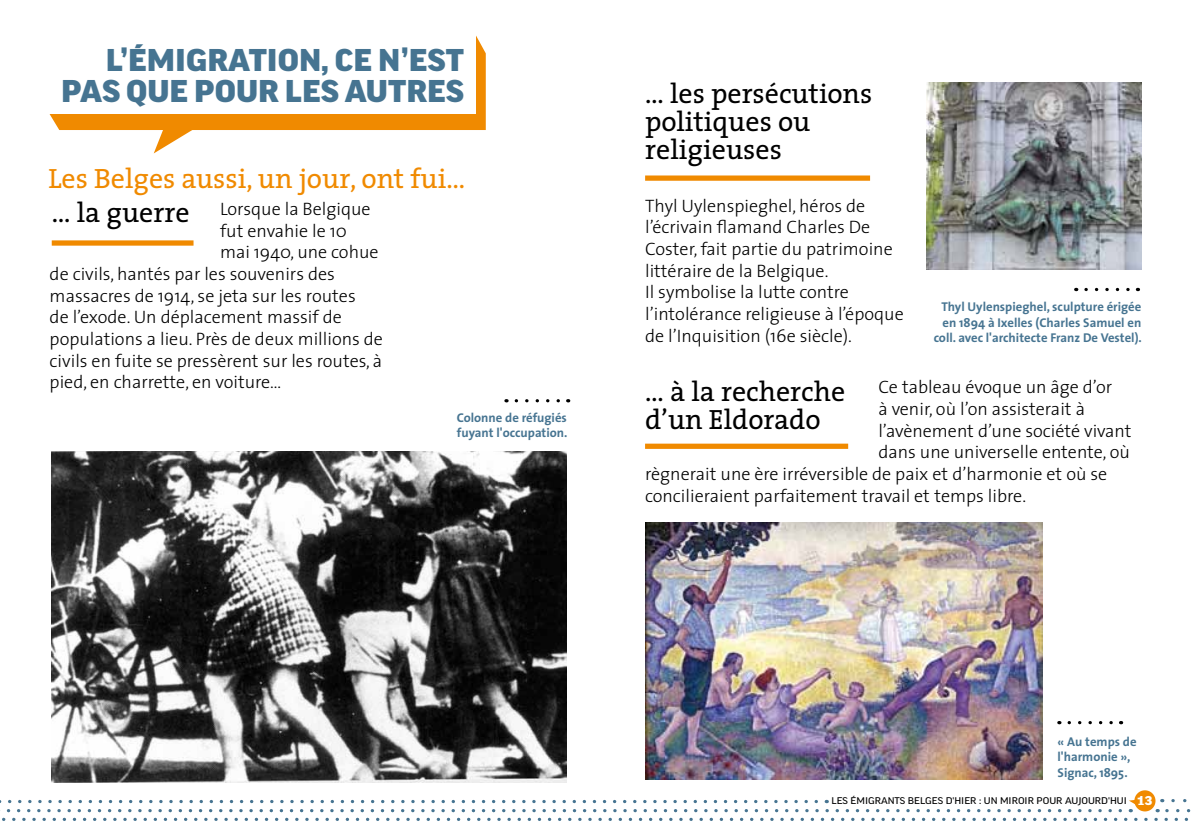
<style>
.page{position:relative;width:1191px;height:829px;background:#fff}
.page>*{position:absolute;margin:0;border:0;box-sizing:border-box;transform-origin:0 0}
.t1{font:900 expanded 30.45px/31px "Good OT";color:#467491;text-align:right}
.t2{font:28px/28px "The Serif";color:#000}
.t3{font:28px "The Serif";color:#f08a00}
.t4{font:300 18.03px/21.7px "The Sans";color:#000}
.t5{font:700 12.78px/15.4px "The Sans";color:#467491}
.t6{font:expanded 9.28px "Good OT";color:#000}
.s1{font-weight:900;font-size:12.42px;color:#fff}
</style>
<div class="page">
<div style="left:52px;top:240px;width:141px;height:5px;background:#f08a00"></div>
<div style="left:645px;top:175px;width:225px;height:6px;background:#f08a00"></div>
<div style="left:645px;top:443px;width:203px;height:6px;background:#f08a00"></div>
<img style="left:926px;top:82px;width:215px;height:187px">
<img style="left:645px;top:523px;width:397px;height:256px">
<img style="left:52px;top:452px;width:515px;height:330px">
<div style="left:1134px;top:790px;width:21px;height:21px;background:#f08a00;border-radius:50%"></div>
<svg style="left:0;top:798px;width:1191px;height:22px"></svg>
<svg style="left:50px;top:35px;width:436px;height:95px;background:#f19314"></svg>
<svg style="left:154px;top:121px;width:51px;height:32px"></svg>
<div style="left:50px;top:36px;width:426px;height:78px;background:#fff"></div>
<svg style="left:516px;top:399px;width:44px;height:3px"></svg>
<svg style="left:1086px;top:288px;width:52px;height:3px"></svg>
<svg style="left:1069px;top:721px;width:52px;height:3px"></svg>
<h1 class="t1" style="left:61px;top:45px;width:404px">L’ÉMIGRATION, CE N’EST<br>PAS QUE POUR LES AUTRES</h1>
<h2 class="t3" style="left:48px;top:155px;width:418px">Les Belges aussi, un jour, ont fui…</h2>
<h2 class="t2" style="left:52px;top:198px;width:139px">… la guerre</h2>
<p class="t4" style="left:220px;top:197px;width:152px">Lorsque la Belgique</p>
<p class="t4" style="left:220px;top:219px;width:128px">fut envahie le 10</p>
<p class="t4" style="left:220px;top:241px;width:160px">mai 1940, une cohue</p>
<p class="t4" style="left:50px;top:262px;width:287px">de civils, hantés par les souvenirs des</p>
<p class="t4" style="left:50px;top:284px;width:308px">massacres de 1914, se jeta sur les routes</p>
<p class="t4" style="left:50px;top:306px;width:294px">de l’exode. Un déplacement massif de</p>
<p class="t4" style="left:50px;top:327px;width:335px">populations a lieu. Près de deux millions de</p>
<p class="t4" style="left:50px;top:349px;width:334px">civils en fuite se pressèrent sur les routes, à</p>
<p class="t4" style="left:50px;top:370px;width:233px">pied, en charrette, en voiture…</p>
<p class="t5" style="left:457px;top:409px;width:112px">Colonne de réfugiés fuyant l'occupation.</p>
<h2 class="t2" style="left:645px;top:78px;width:229px">… les persécutions politiques ou religieuses</h2>
<p class="t4" style="left:645px;top:194px;width:260px">Thyl Uylenspieghel, héros de l’écrivain flamand Charles De<br>Coster, fait partie du patrimoine littéraire de la Belgique.<br>Il symbolise la lutte contre l’intolérance religieuse à l’époque de l’Inquisition (16e siècle).</p>
<p class="t4" style="left:878px;top:376px;width:235px">Ce tableau évoque un âge d’or</p>
<p class="t4" style="left:878px;top:397px;width:208px">à venir, où l’on assisterait à</p>
<p class="t4" style="left:878px;top:419px;width:255px">l’avènement d’une société vivant</p>
<p class="t4" style="left:878px;top:441px;width:253px">dans une universelle entente, où</p>
<p class="t4" style="left:645px;top:462px;width:464px">règnerait une ère irréversible de paix et d’harmonie et où se</p>
<p class="t4" style="left:645px;top:484px;width:382px">concilieraient parfaitement travail et temps libre.</p>
<p class="t5" style="left:933px;top:299px;width:210px;text-align:right">Thyl Uylenspieghel, sculpture érigée en 1894 à Ixelles (Charles Samuel en coll. avec l'architecte Franz De Vestel).</p>
<h2 class="t2" style="left:645px;top:376px;width:202px">… à la recherche d’un Eldorado</h2>
<p class="t5" style="left:1057px;top:733px;width:81px">« Au temps de l'harmonie »,<br>Signac, 1895.</p>
<p class="t6" style="left:831px;top:795px;width:323px">LES ÉMIGRANTS BELGES D'HIER : UN MIROIR POUR AUJOURD'HUI <span class="s1">13</span></p>
</div>
